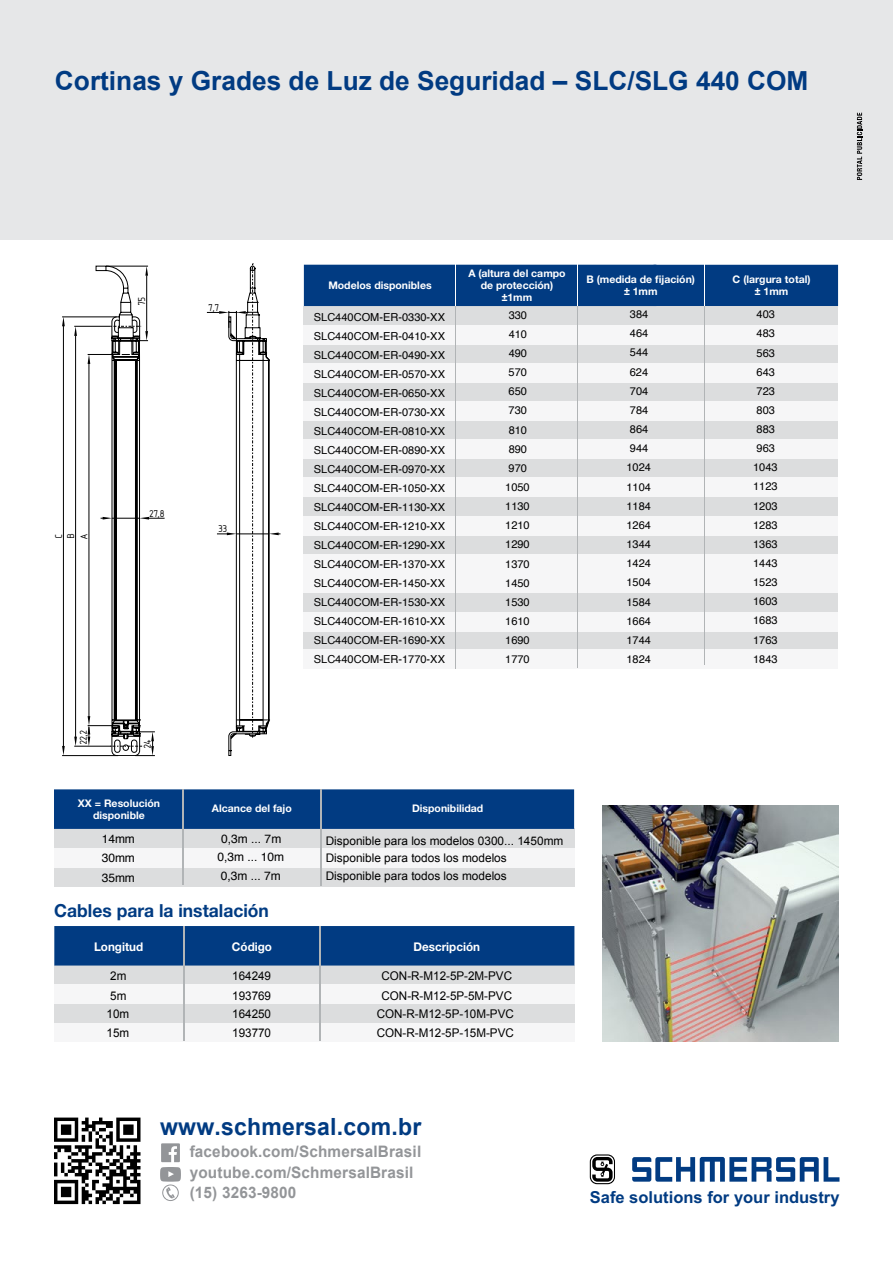
<style>
.page{position:relative;width:893px;height:1263px;background:#fff}
.page>*{position:absolute;margin:0;border:0;box-sizing:border-box;transform-origin:0 0}
.t1{font:700 26.25px "Arial";color:#013b82}
.t2{font:700 23.7px "Arial";letter-spacing:.01em;color:#013b82}
.t3{font:700 18px "Helvetica Neue LT Std";color:#013b82}
.t4{font:700 16.5px "Arial";color:#013b82}
.t5{font:700 15.75px/20.5px "Arial";letter-spacing:.01em;color:#939598}
.t6{font:15.45px/12.8px "Isonorm 3098";color:#000;text-align:justify}
.t7{font:12px/18.5px "Arial";color:#000}
.t8{font:12px/19.6px "Helvetica";color:#000;text-align:justify}
.t9{font:700 12px "Helvetica Neue LT Std";color:#fff}
.t10{font:11.85px/17.4px "Arial";color:#000}
.t11{font:11.1px/19.2px "Helvetica";color:#000;text-align:center}
.t12{font:700 10.5px/12px "Helvetica Neue LT Std";color:#fff;text-align:center}
.s1{font-family:"Arial"}
</style>
<div class="page">
<div style="left:304px;top:306px;width:534px;height:19px;background:#dcddde"></div>
<div style="left:304px;top:459px;width:534px;height:19px;background:#dcddde"></div>
<div style="left:304px;top:382px;width:534px;height:20px;background:#dcddde"></div>
<div style="left:304px;top:631px;width:534px;height:19px;background:#dcddde"></div>
<div style="left:304px;top:535px;width:534px;height:19px;background:#dcddde"></div>
<div style="left:304px;top:344px;width:534px;height:20px;background:#dcddde"></div>
<div style="left:304px;top:497px;width:534px;height:19px;background:#dcddde"></div>
<div style="left:304px;top:421px;width:534px;height:19px;background:#dcddde"></div>
<div style="left:304px;top:593px;width:534px;height:19px;background:#dcddde"></div>
<div style="left:304px;top:325px;width:534px;height:19px;background:#f6f6f7"></div>
<div style="left:304px;top:478px;width:534px;height:19px;background:#f6f6f7"></div>
<div style="left:304px;top:402px;width:534px;height:19px;background:#f6f6f7"></div>
<div style="left:304px;top:650px;width:534px;height:19px;background:#f6f6f7"></div>
<div style="left:304px;top:554px;width:534px;height:39px;background:#f6f6f7"></div>
<div style="left:304px;top:364px;width:534px;height:19px;background:#f6f6f7"></div>
<div style="left:304px;top:516px;width:534px;height:19px;background:#f6f6f7"></div>
<div style="left:304px;top:440px;width:534px;height:19px;background:#f6f6f7"></div>
<div style="left:304px;top:612px;width:534px;height:19px;background:#f6f6f7"></div>
<div style="left:0;top:0;width:893px;height:240px;background:#e6e7e8"></div>
<svg style="left:590px;top:1154px;width:25px;height:30px"></svg>
<svg style="left:632px;top:1157px;width:207px;height:25px"></svg>
<svg style="left:111px;top:265px;width:159px;height:488px"></svg>
<hr style="left:106px;top:266px;width:42px;height:1px;background:#000">
<hr style="left:74px;top:326px;width:37px;height:1px;background:#000">
<hr style="left:62px;top:317px;width:55px;height:1px;background:#000">
<hr style="left:88px;top:354px;width:31px;height:1px;background:#000">
<hr style="left:74px;top:746px;width:37px;height:1px;background:#000">
<hr style="left:62px;top:755px;width:55px;height:1px;background:#000">
<hr style="left:88px;top:725px;width:31px;height:1px;background:#000">
<hr style="left:236px;top:534px;width:33px;height:1px;background:#000">
<hr style="left:146px;top:275px;width:1px;height:56px;background:#000">
<svg style="left:110px;top:326px;width:38px;height:15px"></svg>
<svg style="left:145px;top:266px;width:3px;height:10px"></svg>
<hr style="left:75px;top:336px;width:1px;height:401px;background:#000">
<svg style="left:74px;top:326px;width:3px;height:10px"></svg>
<svg style="left:74px;top:737px;width:3px;height:9px"></svg>
<hr style="left:63px;top:326px;width:1px;height:420px;background:#000">
<svg style="left:62px;top:317px;width:3px;height:9px"></svg>
<svg style="left:62px;top:746px;width:3px;height:9px"></svg>
<hr style="left:89px;top:362px;width:1px;height:355px;background:#000">
<svg style="left:88px;top:355px;width:2px;height:9px"></svg>
<svg style="left:88px;top:716px;width:2px;height:30px"></svg>
<svg style="left:110px;top:731px;width:45px;height:25px"></svg>
<svg style="left:101px;top:517px;width:64px;height:3px"></svg>
<svg style="left:207px;top:264px;width:47px;height:474px"></svg>
<svg style="left:269px;top:532px;width:11px;height:3px"></svg>
<img style="left:602px;top:805px;width:237px;height:237px">
<hr style="left:455px;top:306px;width:1px;height:362px;background:#b1b4b6">
<div style="left:304px;top:265px;width:534px;height:41px;background:#013b82"></div>
<hr style="left:577px;top:264px;width:1px;height:42px;background:#fff">
<hr style="left:704px;top:264px;width:1px;height:42px;background:#fff">
<hr style="left:577px;top:306px;width:1px;height:362px;background:#b1b4b6">
<hr style="left:704px;top:306px;width:1px;height:359px;background:#b1b4b6">
<svg style="left:857px;top:113px;width:5px;height:67px"></svg>
<div style="left:54px;top:829px;width:520px;height:19px;background:#dcddde"></div>
<div style="left:54px;top:867px;width:520px;height:19px;background:#dcddde"></div>
<div style="left:54px;top:848px;width:520px;height:19px;background:#f6f6f7"></div>
<div style="left:54px;top:789px;width:520px;height:40px;background:#013b82"></div>
<hr style="left:183px;top:789px;width:1px;height:96px;background:#b1b4b6">
<hr style="left:320px;top:789px;width:1px;height:97px;background:#b1b4b6">
<div style="left:54px;top:1023px;width:520px;height:19px;background:#f6f6f7"></div>
<div style="left:54px;top:965px;width:520px;height:20px;background:#dcddde"></div>
<div style="left:54px;top:1003px;width:520px;height:20px;background:#dcddde"></div>
<div style="left:54px;top:985px;width:520px;height:19px;background:#f6f6f7"></div>
<div style="left:54px;top:926px;width:520px;height:39px;background:#013b82"></div>
<hr style="left:319px;top:926px;width:1px;height:115px;background:#b1b4b6">
<hr style="left:184px;top:926px;width:1px;height:115px;background:#b1b4b6">
<svg style="left:54px;top:1117px;width:86px;height:87px"></svg>
<svg style="left:160px;top:1143px;width:21px;height:58px"></svg>
<h1 class="t1" style="left:55px;top:63px;width:755px">Cortinas y Grades de Luz de Seguridad – SLC/SLG 440 COM</h1>
<h3 class="t6" style="left:133px;top:305px;width:10px;rotate:-90deg">75</h3>
<h3 class="t6" style="left:209px;top:299px;width:12px">7,7</h3>
<h3 class="t6" style="left:50px;top:538px;width:7px;rotate:-90deg">C B A</h3>
<h3 class="t6" style="left:150px;top:505px;width:17px">27,8</h3>
<h3 class="t6" style="left:219px;top:521px;width:10px">33</h3>
<h3 class="t6" style="left:75px;top:744px;width:17px;rotate:-90deg">22,2</h3>
<h3 class="t6" style="left:139px;top:748px;width:11px;rotate:-90deg">24</h3>
<p class="t12" style="left:328px;top:279px;width:105px">Modelos disponibles</p>
<p class="t12" style="left:468px;top:267px;width:99px">A (altura del campo de protección) <span class="s1">±</span>1mm</p>
<p class="t12" style="left:586px;top:273px;width:110px">B (medida de fijación) <span class="s1">±</span> 1mm</p>
<p class="t12" style="left:733px;top:273px;width:79px">C (largura total) <span class="s1">±</span> 1mm</p>
<p class="t11" style="left:314px;top:308px;width:133px;text-align:justify">SLC440COM-ER-0330-XX SLC440COM-ER-0410-XX SLC440COM-ER-0490-XX SLC440COM-ER-0570-XX SLC440COM-ER-0650-XX SLC440COM-ER-0730-XX SLC440COM-ER-0810-XX SLC440COM-ER-0890-XX SLC440COM-ER-0970-XX SLC440COM-ER-1050-XX SLC440COM-ER-1130-XX SLC440COM-ER-1210-XX SLC440COM-ER-1290-XX SLC440COM-ER-1370-XX SLC440COM-ER-1450-XX SLC440COM-ER-1530-XX SLC440COM-ER-1610-XX SLC440COM-ER-1690-XX SLC440COM-ER-1770-XX</p>
<p class="t11" style="left:505px;top:306px;width:26px">330<br>410<br>490<br>570<br>650<br>730<br>810<br>890<br>970<br>1050<br>1130<br>1210<br>1290<br>1370<br>1450<br>1530<br>1610<br>1690<br>1770</p>
<p class="t11" style="left:626px;top:305px;width:26px">384<br>464<br>544<br>624<br>704<br>784<br>864<br>944<br>1024<br>1104<br>1184<br>1264<br>1344<br>1424<br>1504<br>1584<br>1664<br>1744<br>1824</p>
<p class="t11" style="left:753px;top:305px;width:26px">403<br>483<br>563<br>643<br>723<br>803<br>883<br>963<br>1043<br>1123<br>1203<br>1283<br>1363<br>1443<br>1523<br>1603<br>1683<br>1763<br>1843</p>
<p class="t12" style="left:78px;top:797px;width:84px">XX = Resolución disponible</p>
<p class="t12" style="left:212px;top:802px;width:82px">Alcance del fajo</p>
<p class="t12" style="left:412px;top:802px;width:73px">Disponibilidad</p>
<p class="t10" style="left:326px;top:832px;width:239px">Disponible para los modelos 0300... 1450mm<br>Disponible para todos los modelos<br>Disponible para todos los modelos</p>
<p class="t8" style="left:102px;top:829px;width:35px">14mm 30mm 35mm</p>
<p class="t8" style="left:217px;top:830px;width:68px;line-height:18.5px;text-align:center">0,3m ... 7m<br>0,3m ... 10m<br>0,3m ... 7m</p>
<h3 class="t3" style="left:54px;top:899px;width:216px">Cables para la instalación</h3>
<p class="t9" style="left:232px;top:939px;width:42px">Código</p>
<p class="t9" style="left:413px;top:939px;width:68px">Descripción</p>
<p class="t9" style="left:94px;top:939px;width:51px">Longitud</p>
<p class="t7" style="left:110px;top:966px;width:18px">2m</p>
<p class="t7" style="left:232px;top:966px;width:40px">164249</p>
<p class="t7" style="left:381px;top:965px;width:132px;line-height:20.4px">CON-R-M12-5P-2M-PVC<br>CON-R-M12-5P-5M-PVC</p>
<p class="t7" style="left:377px;top:1004px;width:139px;line-height:18.9px">CON-R-M12-5P-10M-PVC<br>CON-R-M12-5P-15M-PVC</p>
<p class="t7" style="left:232px;top:987px;width:40px;text-align:justify">193769<br>164250<br>193770</p>
<p class="t7" style="left:107px;top:987px;width:24px">5m<br>10m<br>15m</p>
<h2 class="t2" style="left:160px;top:1111px;width:263px">www.schmersal.com.br</h2>
<h3 class="t5" style="left:190px;top:1142px;width:233px">facebook.com/SchmersalBrasil youtube.com/SchmersalBrasil (15) 3263-9800</h3>
<h3 class="t4" style="left:590px;top:1186px;width:251px">Safe solutions for your industry</h3>
</div>
